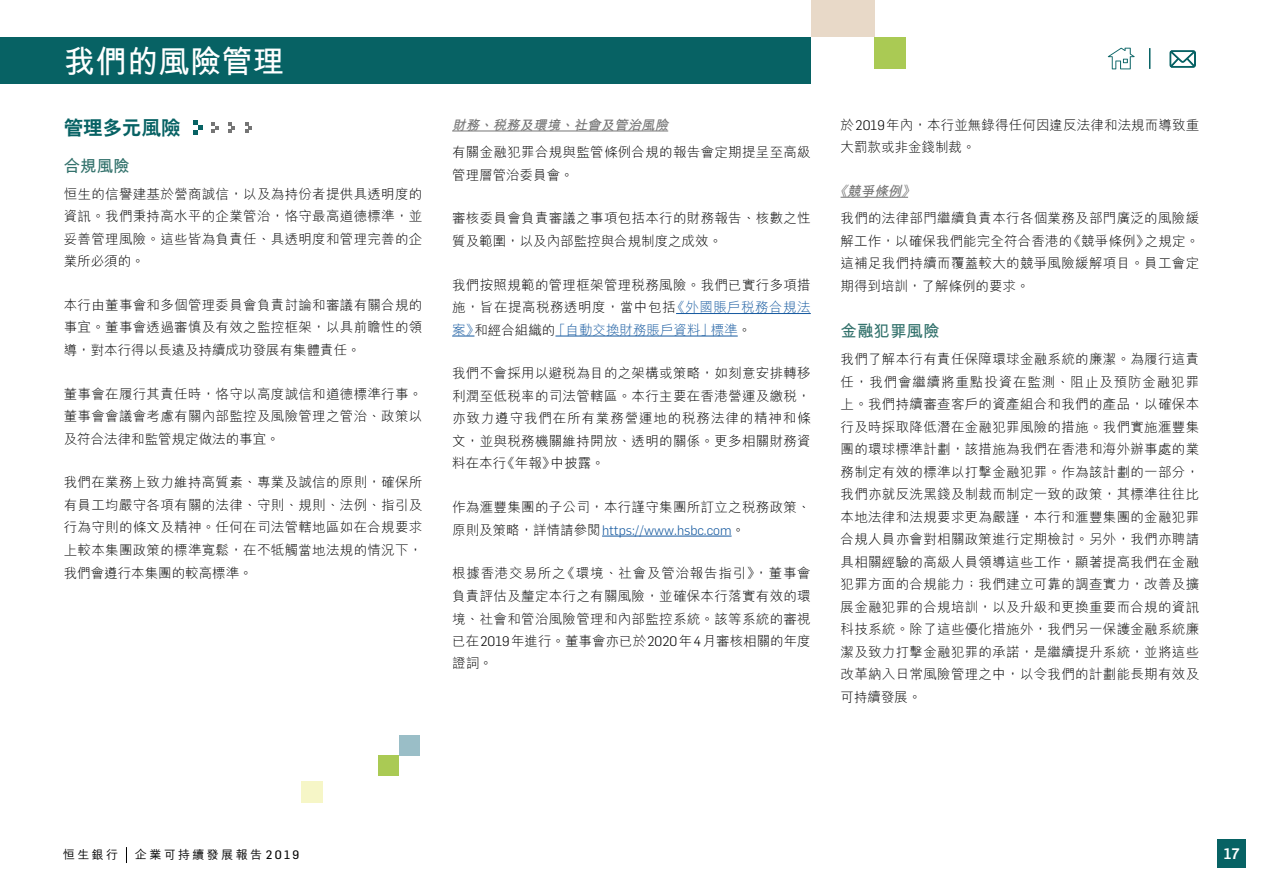
<style>
.page{position:relative;width:1263px;height:893px;background:#fff}
.page>*{position:absolute;margin:0;border:0;box-sizing:border-box;transform-origin:0 0}
.t1{font:700 31.5px "M Hei HK";color:#fff}
.t2{font:800 19.5px "C Hei 2 HK";color:#076264}
.t3{font:700 16.5px "M Hei HK";color:#33726c}
.t4{font:500 15px "Flama";color:#fff}
.t5{font:300 13.5px/22.5px "M Hei HK";letter-spacing:.02em;color:#000;text-align:justify}
.t6{font:300 13.5px "Flama";color:#15599f}
.t7{font:italic 700 13.5px "M Hei HK";color:#757575}
.t8{font:500 12px "M Hei HK";letter-spacing:.2em;color:#000}
.s1{color:#15599f}
.s2{font-family:"M Hei HK";color:#000}
.s3{font-family:"Flama"}
.s4{font-family:"Flama Basic";font-weight:400}
</style>
<div class="page">
<svg style="left:126px;top:847px;width:1px;height:16px"></svg>
<div style="left:811px;top:0;width:63px;height:37px;background:#e8d9c8"></div>
<div style="left:874px;top:37px;width:32px;height:32px;background:#aaca54"></div>
<div style="left:0;top:37px;width:811px;height:47px;background:#076264"></div>
<svg style="left:193px;top:120px;width:10px;height:15px"></svg>
<svg style="left:212px;top:122px;width:6px;height:11px"></svg>
<svg style="left:228px;top:122px;width:7px;height:11px"></svg>
<svg style="left:245px;top:122px;width:7px;height:11px"></svg>
<div style="left:399px;top:735px;width:21px;height:20px;background:#9abec7"></div>
<div style="left:378px;top:755px;width:21px;height:21px;background:#aaca54"></div>
<div style="left:301px;top:781px;width:22px;height:21px;background:#f6f6c7"></div>
<hr style="left:452px;top:131px;width:216px;height:1px;background:#757575">
<hr style="left:676px;top:313px;width:135px;height:1px;background:#15599f">
<svg style="left:452px;top:336px;width:22px;height:1px"></svg>
<hr style="left:555px;top:336px;width:183px;height:1px;background:#15599f">
<hr style="left:602px;top:536px;width:129px;height:1px;background:#15599f">
<hr style="left:840px;top:197px;width:68px;height:1px;background:#757575">
<div style="left:1217px;top:839px;width:29px;height:28px;background:#076264"></div>
<svg style="left:1149px;top:48px;width:1px;height:21px"></svg>
<img style="left:1112px;top:47px;width:19px;height:23px">
<svg style="left:1169px;top:50px;width:27px;height:18px"></svg>
<svg style="left:1108px;top:48px;width:27px;height:21px"></svg>
<h1 class="t1" style="left:64px;top:38px;width:222px">我們的風險管理</h1>
<h2 class="t2" style="left:64px;top:115px;width:118px">管理多元風險</h2>
<p class="t3" style="left:64px;top:154px;width:67px">合規風險</p>
<p class="t5" style="left:64px;top:182px;width:360px">恒生的信譽建基於營商誠信，以及為持份者提供具透明度的資訊。我們秉持高水平的企業管治，恪守最高道德標準，並妥善管理風險。這些皆為負責任、具透明度和管理完善的企業所必須的。</p>
<p class="t5" style="left:64px;top:293px;width:360px">本行由董事會和多個管理委員會負責討論和審議有關合規的事宜。董事會透過審慎及有效之監控框架，以具前瞻性的領導，對本行得以長遠及持續成功發展有集體責任。</p>
<p class="t5" style="left:64px;top:382px;width:360px">董事會在履行其責任時，恪守以高度誠信和道德標準行事。董事會會議會考慮有關內部監控及風險管理之管治、政策以及符合法律和監管規定做法的事宜。</p>
<p class="t5" style="left:64px;top:471px;width:360px">我們在業務上致力維持高質素、專業及誠信的原則，確保所有員工均嚴守各項有關的法律、守則、規則、法例、指引及行為守則的條文及精神。任何在司法管轄地區如在合規要求上較本集團政策的標準寬鬆，在不牴觸當地法規的情況下，我們會遵行本集團的較高標準。</p>
<p class="t7" style="left:452px;top:115px;width:221px">財務、稅務及環境、社會及管治風險</p>
<p class="t5" style="left:452px;top:140px;width:360px">有關金融犯罪合規與監管條例合規的報告會定期提呈至高級管理層管治委員會。</p>
<p class="t5" style="left:452px;top:207px;width:360px">審核委員會負責審議之事項包括本行的財務報告、核數之性質及範圍，以及內部監控與合規制度之成效。</p>
<p class="t5" style="left:452px;top:273px;width:360px">我們按照規範的管理框架管理稅務風險。我們已實行多項措施，旨在提高稅務透明度，當中包括<span class="s1">《外國賬戶稅務合規法案》</span>和經合組織的<span class="s1">「自動交換財務賬戶資料」標準</span>。</p>
<p class="t5" style="left:452px;top:362px;width:360px">我們不會採用以避稅為目的之架構或策略，如刻意安排轉移利潤至低稅率的司法管轄區。本行主要在香港營運及繳稅，亦致力遵守我們在所有業務營運地的稅務法律的精神和條文，並與稅務機關維持開放、透明的關係。更多相關財務資料在本行《年報》中披露。</p>
<p class="t5" style="left:452px;top:495px;width:360px">作為滙豐集團的子公司，本行謹守集團所訂立之稅務政策、</p>
<p class="t6" style="left:452px;top:521px;width:294px"><span class="s2">原則及策略，詳情請參閱</span>https://www.hsbc.com<span class="s2">。</span></p>
<p class="t5" style="left:452px;top:562px;width:360px">根據香港交易所之《環境、社會及管治報告指引》，董事會負責評估及釐定本行之有關風險，並確保本行落實有效的環境、社會和管治風險管理和內部監控系統。該等系統的審視已在<span class="s3">2019</span>年進行。董事會亦已於<span class="s3">2020</span>年<span class="s3">4</span>月審核相關的年度證詞。</p>
<p class="t5" style="left:840px;top:113px;width:360px">於<span class="s3">2019</span>年內，本行並無錄得任何因違反法律和法規而導致重大罰款或非金錢制裁。</p>
<p class="t7" style="left:834px;top:181px;width:86px">《競爭條例》</p>
<p class="t5" style="left:840px;top:207px;width:360px">我們的法律部門繼續負責本行各個業務及部門廣泛的風險緩解工作，以確保我們能完全符合香港的《競爭條例》之規定。這補足我們持續而覆蓋較大的競爭風險緩解項目。員工會定期得到培訓，了解條例的要求。</p>
<p class="t3" style="left:840px;top:319px;width:100px">金融犯罪風險</p>
<p class="t5" style="left:840px;top:347px;width:360px">我們了解本行有責任保障環球金融系統的廉潔。為履行這責任，我們會繼續將重點投資在監測、阻止及預防金融犯罪上。我們持續審查客戶的資產組合和我們的產品，以確保本行及時採取降低潛在金融犯罪風險的措施。我們實施滙豐集團的環球標準計劃，該措施為我們在香港和海外辦事處的業務制定有效的標準以打擊金融犯罪。作為該計劃的一部分，我們亦就反洗黑錢及制裁而制定一致的政策，其標準往往比本地法律和法規要求更為嚴謹，本行和滙豐集團的金融犯罪合規人員亦會對相關政策進行定期檢討。另外，我們亦聘請具相關經驗的高級人員領導這些工作，顯著提高我們在金融犯罪方面的合規能力；我們建立可靠的調查實力，改善及擴展金融犯罪的合規培訓，以及升級和更換重要而合規的資訊科技系統。除了這些優化措施外，我們另一保護金融系統廉潔及致力打擊金融犯罪的承諾，是繼續提升系統，並將這些改革納入日常風險管理之中，以令我們的計劃能長期有效及可持續發展。</p>
<p class="t8" style="left:63px;top:846px;width:57px">恒生銀行</p>
<p class="t8" style="left:135px;top:846px;width:166px">企業可持續發展報告<span class="s4">2019</span></p>
<p class="t4" style="left:1224px;top:842px;width:18px">17</p>
</div>
